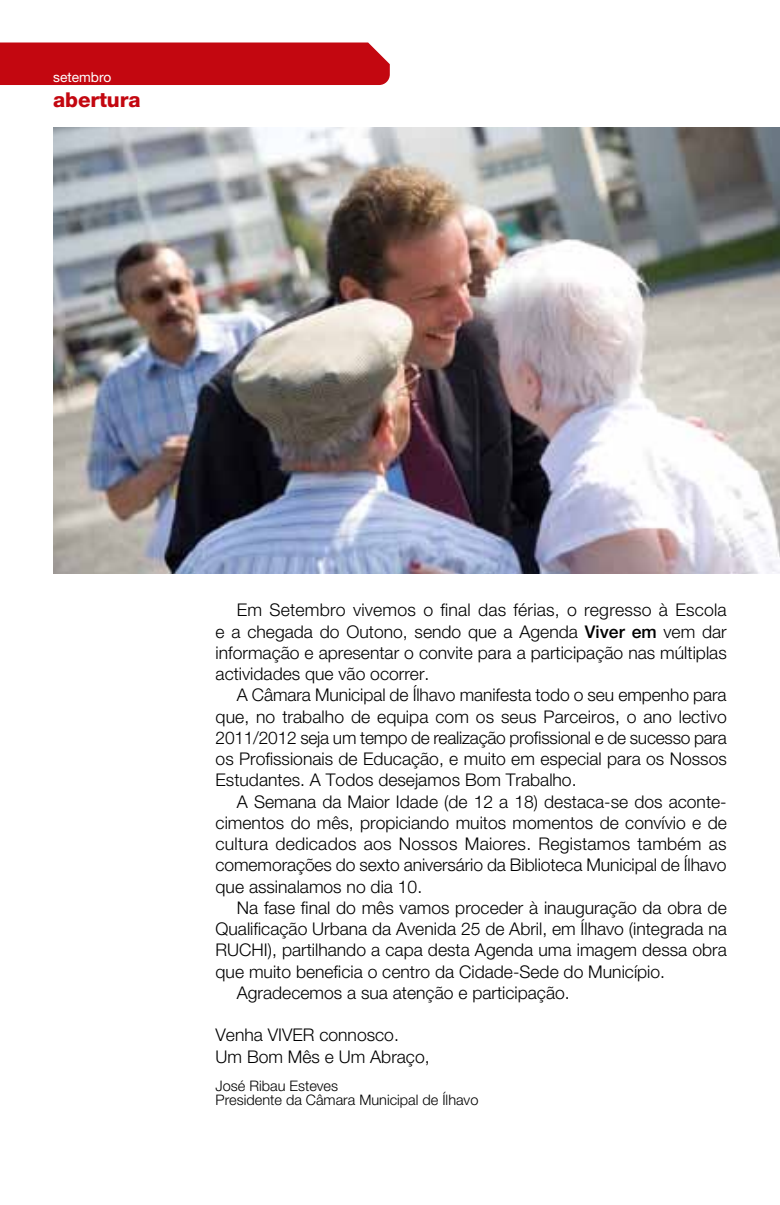
<style>
.page{position:relative;width:780px;height:1205px;background:#fff}
.page>*{position:absolute;margin:0;border:0;box-sizing:border-box;transform-origin:0 0}
.t1{font:800 20.5px "Helvetica Neue";letter-spacing:-.005em;color:#c30710}
.t2{font:300 17.5px/21.2px "Helvetica Neue";color:#000;text-align:justify}
.t3{font:300 14.5px/13.8px "Helvetica Neue";color:#000}
.t4{font:13.75px "Helvetica Neue";color:#fff}
.s1{font-weight:500}
</style>
<div class="page">
<div style="left:0;top:43px;width:390px;height:42px;background:#c30710"></div>
<img style="left:53px;top:128px;width:727px;height:446px">
<p class="t4" style="left:53px;top:68px;width:60px">setembro</p>
<p class="t1" style="left:53px;top:87px;width:89px">abertura</p>
<p class="t2" style="left:215px;top:599px;width:512px;text-indent:21px">Em Setembro vivemos o final das férias, o regresso à Escola e a chegada do Outono, sendo que a Agenda <span class="s1">Viver em</span> vem dar informação e apresentar o convite para a participação nas múltiplas actividades que vão ocorrer.</p>
<p class="t2" style="left:215px;top:684px;width:513px;text-indent:21px">A Câmara Municipal de Ílhavo manifesta todo o seu empenho para que, no trabalho de equipa com os seus Parceiros, o ano lectivo 2011/2012 seja um tempo de realização profissional e de sucesso para os Profissionais de Educação, e muito em especial para os Nossos Estudantes. A Todos desejamos Bom Trabalho.</p>
<p class="t2" style="left:215px;top:790px;width:512px;text-indent:21px">A Semana da Maior Idade (de 12 a 18) destaca-se dos aconte&shy;cimentos do mês, propiciando muitos momentos de convívio e de cultura dedicados aos Nossos Maiores. Registamos também as comemorações do sexto aniversário da Biblioteca Municipal de Ílhavo que assinalamos no dia 10.</p>
<p class="t2" style="left:237px;top:897px;width:491px">Na fase final do mês vamos proceder à inauguração da obra de</p>
<p class="t2" style="left:215px;top:918px;width:512px">Qualificação Urbana da Avenida 25 de Abril, em Ílhavo (integrada na</p>
<p class="t2" style="left:215px;top:939px;width:512px">RUCHI), partilhando a capa desta Agenda uma imagem dessa obra</p>
<p class="t2" style="left:215px;top:960px;width:451px">que muito beneficia o centro da Cidade-Sede do Município.</p>
<p class="t2" style="left:237px;top:982px;width:334px">Agradecemos a sua atenção e participação.</p>
<p class="t2" style="left:215px;top:1024px;width:215px">Venha VIVER connosco.<br>Um Bom Mês e Um Abraço,</p>
<p class="t3" style="left:215px;top:1079px;width:264px">José Ribau Esteves<br>Presidente da Câmara Municipal de Ílhavo</p>
</div>
